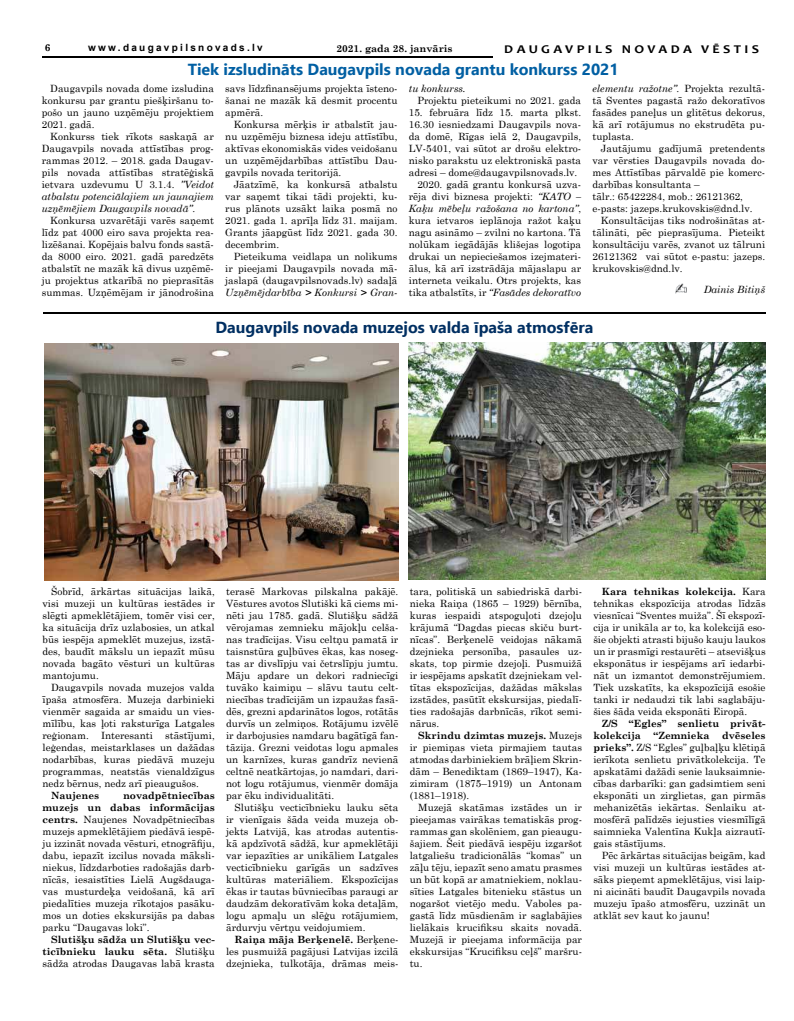
<style>
.page{position:relative;width:794px;height:1021px;background:#fff}
.page>*{position:absolute;margin:0;border:0;box-sizing:border-box;transform-origin:0 0}
.t1{font:700 16px "Ebrima";color:#005fa3}
.t2{font:700 16px "Ebrima";color:#002f62}
.t3{font:700 11.9px "Candara";letter-spacing:.24em;color:#000;scale:1.18 1}
.t4{font:10px/12px "Century Schoolbook";color:#000;text-align:justify}
.t5{font:700 10px/12px "Century Schoolbook";color:#000;text-align:justify}
.t6{font:italic 10px "Century Schoolbook";color:#000}
.t7{font:700 10px "Arial";letter-spacing:.23em;color:#000}
.s1{font-style:italic}
.s2{font-weight:700;font-style:italic}
.s3{font-style:normal}
.s4{font-weight:700}
.s5{font-weight:400}
</style>
<div class="page">
<hr style="left:43px;top:56px;width:450px;height:1px;background:#000">
<hr style="left:44px;top:312px;width:722px;height:1px;background:#000">
<hr style="left:44px;top:313px;width:722px;height:1px;background:#000">
<img style="left:409px;top:342px;width:356px;height:237px">
<img style="left:44px;top:344px;width:354px;height:236px">
<svg style="left:675px;top:283px;width:12px;height:11px"></svg>
<p class="t5" style="left:45px;top:41px;width:7px">6</p>
<p class="t7" style="left:88px;top:43px;width:176px">www.daugavpilsnovads.lv</p>
<p class="t5" style="left:336px;top:42px;width:118px">2021. gada 28. janvāris</p>
<p class="t3" style="left:504px;top:42px;width:217px">DAUGAVPILS NOVADA VĒSTIS</p>
<h1 class="t1" style="left:188px;top:57px;width:432px">Tiek izsludināts Daugavpils novada grantu konkurss 2021</h1>
<p class="t4" style="left:42px;top:81px;width:174px;text-indent:8px">Daugavpils novada dome izsludina konkursu par grantu piešķiršanu to&shy;pošo un jauno uzņēmēju projektiem 2021. gadā.</p>
<p class="t4" style="left:42px;top:129px;width:174px;text-indent:8px">Konkurss tiek rīkots saskaņā ar Daugavpils novada attīstības prog&shy;rammas 2012. – 2018. gada Daugav&shy;pils novada attīstības stratēģiskā ietvara uzdevumu U 3.1.4. <span class="s1">”Veidot atbalstu potenciālajiem un jaunajiem uzņēmējiem Daugavpils novadā”</span>.</p>
<p class="t4" style="left:42px;top:213px;width:174px;text-indent:8px">Konkursa uzvarētāji varēs saņemt līdz pat 4000 eiro sava projekta rea&shy;lizēšanai. Kopējais balvu fonds sastā&shy;da 8000 eiro. 2021. gadā paredzēts atbalstīt ne mazāk kā divus uzņēmē&shy;ju projektus atkarībā no pieprasītās summas. Uzņēmējam ir jānodrošina</p>
<p class="t4" style="left:592px;top:81px;width:174px"><span class="s1">elementu ražotne”</span>. Projekta rezultā&shy;tā Sventes pagastā ražo dekoratīvos fasādes paneļus un glitētus dekorus, kā arī rotājumus no ekstrudēta pu&shy;tuplasta.</p>
<p class="t4" style="left:592px;top:141px;width:174px;text-align:left;text-indent:8px">Jautājumu gadījumā pretendents var vērsties Daugavpils novada do&shy;mes Attīstības pārvaldē pie komerc&shy;darbības konsultanta –<br>tālr.: 65422284, mob.: 26121362, e-pasts: jazeps.krukovskis@dnd.lv.</p>
<p class="t4" style="left:592px;top:213px;width:174px;text-indent:8px">Konsultācijas tiks nodrošinātas at&shy;tālināti, pēc pieprasījuma. Pieteikt konsultāciju varēs, zvanot uz tālruni 26121362 vai sūtot e-pastu: jazeps. krukovskis@dnd.lv.</p>
<p class="t6" style="left:703px;top:282px;width:63px">Dainis Bitiņš</p>
<p class="t4" style="left:225px;top:81px;width:174px">savs līdzfinansējums projekta īsteno&shy;šanai ne mazāk kā desmit procentu apmērā.</p>
<p class="t4" style="left:225px;top:117px;width:174px;text-indent:8px">Konkursa mērķis ir atbalstīt jau&shy;nu uzņēmēju biznesa ideju attīstību, aktīvas ekonomiskās vides veidošanu un uzņēmējdarbības attīstību Dau&shy;gavpils novada teritorijā.</p>
<p class="t4" style="left:225px;top:177px;width:174px;text-indent:8px">Jāatzīmē, ka konkursā atbalstu var saņemt tikai tādi projekti, ku&shy;rus plānots uzsākt laika posmā no 2021. gada 1. aprīļa līdz 31. maijam.<br>Grants jāapgūst līdz 2021. gada 30. decembrim.</p>
<p class="t4" style="left:225px;top:249px;width:174px;text-indent:8px">Pieteikuma veidlapa un nolikums ir pieejami Daugavpils novada mā&shy;jaslapā (daugavpilsnovads.lv) sadaļā <span class="s1">Uzņēmējdarbība</span> <span class="s2">&gt;</span> <span class="s1">Konkursi</span> <span class="s2">&gt;</span> <span class="s1">Gran-</span></p>
<p class="t6" style="left:409px;top:81px;width:58px">tu konkurss.</p>
<p class="t4" style="left:417px;top:93px;width:165px">Projektu pieteikumi no 2021. gada</p>
<p class="t4" style="left:409px;top:105px;width:174px">15. februāra līdz 15. marta plkst.</p>
<p class="t4" style="left:409px;top:117px;width:174px">16.30 iesniedzami Daugavpils nova-</p>
<p class="t4" style="left:409px;top:129px;width:174px">da domē, Rīgas ielā 2, Daugavpils,</p>
<p class="t4" style="left:409px;top:141px;width:174px">LV-5401, vai sūtot ar drošu elektro-</p>
<p class="t4" style="left:409px;top:153px;width:174px">nisko parakstu uz elektroniskā pasta</p>
<p class="t4" style="left:409px;top:165px;width:170px">adresi – dome@daugavpilsnovads.lv.</p>
<p class="t4" style="left:417px;top:177px;width:165px">2020. gadā grantu konkursā uzva-</p>
<p class="t4" style="left:409px;top:189px;width:174px">rēja divi biznesa projekti: <span class="s1">“KATO –</span></p>
<p class="t6" style="left:409px;top:201px;width:174px">Kaķu mēbeļu ražošana no kartona”<span class="s3">,</span></p>
<p class="t4" style="left:409px;top:213px;width:174px">kura ietvaros ieplānoja ražot kaķu</p>
<p class="t4" style="left:409px;top:225px;width:174px">nagu asināmo – zvilni no kartona. Tā</p>
<p class="t4" style="left:409px;top:237px;width:174px">nolūkam iegādājās klišejas logotipa</p>
<p class="t4" style="left:409px;top:249px;width:174px">drukai un nepieciešamos izejmateri-</p>
<p class="t4" style="left:409px;top:261px;width:174px">ālus, kā arī izstrādāja mājaslapu ar</p>
<p class="t4" style="left:409px;top:273px;width:174px">interneta veikalu. Otrs projekts, kas</p>
<p class="t6" style="left:409px;top:285px;width:174px"><span class="s3">tika atbalstīts, ir</span> “Fasādes dekoratīvo</p>
<h1 class="t2" style="left:215px;top:315px;width:379px">Daugavpils novada muzejos valda īpaša atmosfēra</h1>
<p class="t4" style="left:43px;top:584px;width:174px;text-indent:8px">Šobrīd, ārkārtas situācijas laikā, visi muzeji un kultūras iestādes ir slēgti apmeklētājiem, tomēr visi cer, ka situācija drīz uzlabosies, un atkal būs iespēja apmeklēt muzejus, izstā&shy;des, baudīt mākslu un iepazīt mūsu novada bagāto vēsturi un kultūras mantojumu.</p>
<p class="t4" style="left:43px;top:680px;width:174px;text-indent:8px">Daugavpils novada muzejos valda īpaša atmosfēra. Muzeja darbinieki vienmēr sagaida ar smaidu un vies&shy;mīlību, kas ļoti raksturīga Latgales reģionam. Interesanti stāstījumi, leģendas, meistarklases un dažādas nodarbības, kuras piedāvā muzeju programmas, neatstās vienaldzīgus nedz bērnus, nedz arī pieaugušos.</p>
<p class="t5" style="left:51px;top:789px;width:50px">Naujenes</p>
<p class="t4" style="left:43px;top:788px;width:174px;text-indent:81px"><span class="s4">novadpētniecības muzejs un dabas informācijas centrs.</span> Naujenes Novadpētniecības muzejs apmeklētājiem piedāvā iespē&shy;ju izzināt novada vēsturi, etnogrāfiju, dabu, iepazīt izcilus novada māksli&shy;niekus, līdzdarboties radošajās darb&shy;nīcās, iesaistīties Lielā Augšdauga&shy;vas musturdeķa veidošanā, kā arī piedalīties muzeja rīkotajos pasāku&shy;mos un doties ekskursijās pa dabas parku “Daugavas loki”.</p>
<p class="t5" style="left:43px;top:933px;width:174px;text-indent:8px">Slutišķu sādža un Slutišķu vec&shy;ticībnieku lauku sēta. <span class="s5">Slutišķu sādža atrodas Daugavas labā krasta</span></p>
<p class="t4" style="left:226px;top:584px;width:174px">terasē Markovas pilskalna pakājē.<br>Vēstures avotos Slutiški kā ciems mi&shy;nēti jau 1785. gadā. Slutišķu sādžā vērojamas zemnieku mājokļu celša&shy;nas tradīcijas. Visu celtņu pamatā ir taisnstūra guļbūves ēkas, kas noseg&shy;tas ar divslīpju vai četrslīpju jumtu.<br>Māju apdare un dekori radniecīgi tuvāko kaimiņu – slāvu tautu celt&shy;niecības tradīcijām un izpaužas fasā&shy;dēs, grezni apdarinātos logos, rotātās durvīs un zelmiņos. Rotājumu izvēlē ir darbojusies namdaru bagātīgā fan&shy;tāzija. Grezni veidotas logu apmales un karnīzes, kuras gandrīz nevienā celtnē neatkārtojas, jo namdari, dari&shy;not logu rotājumus, vienmēr domāja par ēku individualitāti.</p>
<p class="t4" style="left:226px;top:800px;width:174px;text-indent:8px">Slutišķu vecticībnieku lauku sēta ir vienīgais šāda veida muzeja ob&shy;jekts Latvijā, kas atrodas autentis&shy;kā apdzīvotā sādžā, kur apmeklētāji var iepazīties ar unikāliem Latgales vecticībnieku garīgās un sadzīves kultūras materiāliem. Ekspozīcijas ēkas ir tautas būvniecības paraugi ar daudzām dekoratīvām koka detaļām, logu apmaļu un slēģu rotājumiem, ārdurvju vērtņu veidojumiem.</p>
<p class="t4" style="left:226px;top:932px;width:174px;text-indent:9px"><span class="s4">Raiņa māja Berķenelē.</span> Berķene&shy;les pusmuižā pagājusi Latvijas izcilā dzejnieka, tulkotāja, drāmas meis-</p>
<p class="t4" style="left:410px;top:584px;width:174px">tara, politiskā un sabiedriskā darbi&shy;nieka Raiņa (1865 – 1929) bērnība, kuras iespaidi atspoguļoti dzejoļu krājumā “Dagdas piecas skiču burt&shy;nīcas”. Berķenelē veidojas nākamā dzejnieka personība, pasaules uz&shy;skats, top pirmie dzejoļi. Pusmuižā ir iespējams apskatīt dzejniekam vel&shy;tītas ekspozīcijas, dažādas mākslas izstādes, pasūtīt ekskursijas, piedalī&shy;ties radošajās darbnīcās, rīkot semi&shy;nārus.</p>
<p class="t4" style="left:410px;top:728px;width:174px;text-indent:8px"><span class="s4">Skrindu dzimtas muzejs.</span> Muzejs ir piemiņas vieta pirmajiem tautas atmodas darbiniekiem brāļiem Skrin&shy;dām – Benediktam (1869–1947), Ka&shy;zimiram (1875–1919) un Antonam (1881–1918).</p>
<p class="t4" style="left:410px;top:800px;width:174px;text-indent:8px">Muzejā skatāmas izstādes un ir pieejamas vairākas tematiskās prog&shy;rammas gan skolēniem, gan pieaugu&shy;šajiem. Šeit piedāvā iespēju izgaršot latgaliešu tradicionālās “komas” un zāļu tēju, iepazīt seno amatu prasmes un būt kopā ar amatniekiem, noklau&shy;sīties Latgales bitenieku stāstus un nogaršot vietējo medu. Vaboles pa&shy;gastā līdz mūsdienām ir saglabājies lielākais krucifiksu skaits novadā.<br>Muzejā ir pieejama informācija par ekskursijas “Krucifiksu ceļš” maršru&shy;tu.</p>
<p class="t4" style="left:593px;top:584px;width:174px;text-indent:8px"><span class="s4">Kara tehnikas kolekcija.</span> Kara tehnikas ekspozīcija atrodas līdzās viesnīcai “Sventes muiža”. Šī ekspozī&shy;cija ir unikāla ar to, ka kolekcijā eso&shy;šie objekti atrasti bijušo kauju laukos un ir prasmīgi restaurēti – atsevišķus eksponātus ir iespējams arī iedarbi&shy;nāt un izmantot demonstrējumiem.<br>Tiek uzskatīts, ka ekspozīcijā esošie tanki ir nedaudzi tik labi saglabāju&shy;šies šāda veida eksponāti Eiropā.</p>
<p class="t5" style="left:593px;top:717px;width:174px;text-indent:8px">Z/S “Egles” senlietu privāt&shy;kolekcija</p>
<p class="t5" style="left:653px;top:729px;width:57px">“Zemnieka</p>
<p class="t4" style="left:593px;top:728px;width:174px;text-indent:129px"><span class="s4">dvēseles prieks”.</span> Z/S “Egles” guļbaļķu klētiņā ierīkota senlietu privātkolekcija. Te apskatāmi dažādi senie lauksaimnie&shy;cības darbarīki: gan gadsimtiem seni eksponāti un zirglietas, gan pirmās mehanizētās iekārtas. Senlaiku at&shy;mosfērā palīdzēs iejusties viesmīlīgā saimnieka Valentīna Kukļa aizrautī&shy;gais stāstījums.</p>
<p class="t4" style="left:593px;top:848px;width:174px;text-indent:8px">Pēc ārkārtas situācijas beigām, kad visi muzeji un kultūras iestādes at&shy;sāks pieņemt apmeklētājus, visi laip&shy;ni aicināti baudīt Daugavpils novada muzeju īpašo atmosfēru, uzzināt un atklāt sev kaut ko jaunu!</p>
</div>
